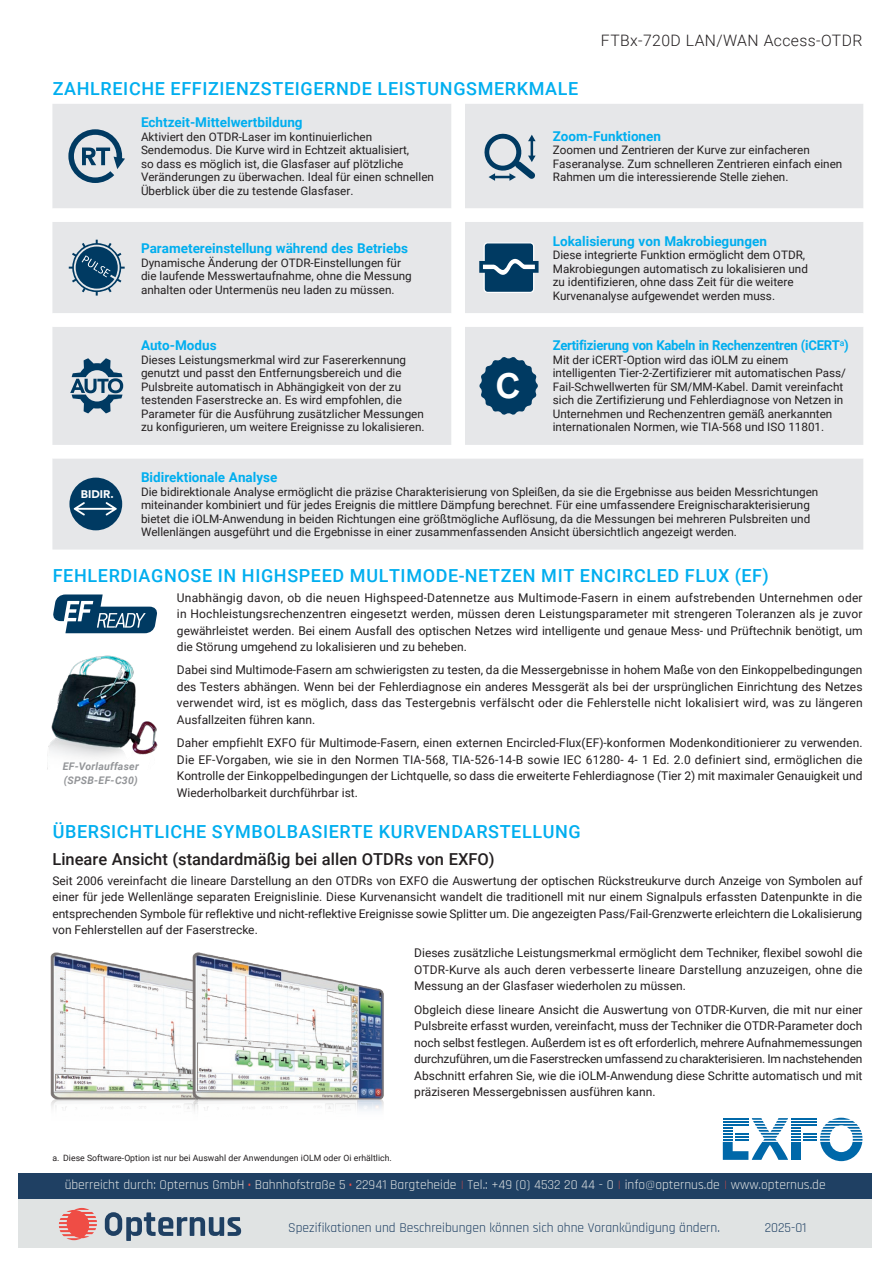
<style>
.page{position:relative;width:893px;height:1263px;background:#fff}
.page>*{position:absolute;margin:0;border:0;box-sizing:border-box;transform-origin:0 0}
.t1{font:500 34.95px "Akzidenz Grotesk BE";color:#fff}
.t2{font:500 18px "Roboto";letter-spacing:.035em;color:#00aeef}
.t3{font:500 16.5px "Roboto";color:#231f20}
.t4{font:300 15.75px "Roboto";letter-spacing:.025em;color:#231f20}
.t5{font:700 13.5px "Roboto";color:#00aeef}
.t6{font:13.5px "Rajdhani";color:#e0e3e3}
.t7{font:13.5px "Rajdhani";color:#1f4063}
.t8{font:700 13.5px "Roboto";letter-spacing:-.02em;color:#00aeef}
.t9{font:12px/16.5px "Roboto";color:#231f20;text-align:justify}
.t10{font:11.7px/13.5px "Roboto";color:#231f20}
.t11{font:900 11.1px "Avenir";color:#fff}
.t12{font:italic 700 10.5px/13.5px "Roboto";letter-spacing:.025em;color:#939598}
.t13{font:8.7px "Roboto";color:#231f20}
.s1{font-weight:700;color:#ef4d45}
.s2{font-weight:300;color:#ef4d45}
.s3{font-weight:300}
</style>
<div class="page">
<div style="left:19px;top:1190px;width:853px;height:58px;background:#e0e3e3"></div>
<div style="left:19px;top:1173px;width:853px;height:25px;background:#1f4063"></div>
<svg style="left:105px;top:1212px;width:136px;height:29px"></svg>
<svg style="left:59px;top:1208px;width:38px;height:32px"></svg>
<svg style="left:723px;top:1118px;width:139px;height:43px"></svg>
<hr style="left:723px;top:1124px;width:25px;height:2px;background:#0068a9">
<div style="left:52px;top:104px;width:811px;height:445px;background:#e6e7e9"></div>
<svg style="left:451px;top:104px;width:14px;height:104px"></svg>
<svg style="left:52px;top:208px;width:811px;height:250px;fill:#e6e7e9"></svg>
<svg style="left:68px;top:129px;width:57px;height:54px"></svg>
<svg style="left:482px;top:131px;width:54px;height:50px"></svg>
<svg style="left:69px;top:240px;width:56px;height:56px"></svg>
<div style="left:484px;top:243px;width:50px;height:49px;background:#003a62;border-radius:4px"></div>
<div style="left:483px;top:242px;width:51px;height:51px;border:1px solid #fff;border-radius:4px"></div>
<svg style="left:479px;top:255px;width:60px;height:23px"></svg>
<svg style="left:70px;top:358px;width:53px;height:55px"></svg>
<svg style="left:479px;top:357px;width:59px;height:58px"></svg>
<div style="left:69px;top:478px;width:53px;height:52px;background:#003a62;border-radius:50%"></div>
<svg style="left:74px;top:502px;width:43px;height:14px"></svg>
<svg style="left:53px;top:594px;width:104px;height:39px"></svg>
<img style="left:47px;top:655px;width:111px;height:115px">
<img style="left:50px;top:952px;width:129px;height:157px">
<img style="left:179px;top:952px;width:205px;height:159px">
<h3 class="t4" style="left:601px;top:30px;width:263px">FTBx-720D LAN/WAN Access-OTDR</h3>
<h2 class="t2" style="left:53px;top:75px;width:527px">ZAHLREICHE EFFIZIENZSTEIGERNDE LEISTUNGSMERKMALE</h2>
<p class="t5" style="left:141px;top:113px;width:163px">Echtzeit-Mittelwertbildung</p>
<p class="t10" style="left:141px;top:130px;width:294px">Aktiviert den OTDR-Laser im kontinuierlichen Sendemodus. Die Kurve wird in Echtzeit aktualisiert,<br>so dass es möglich ist, die Glasfaser auf plötzliche Veränderungen zu überwachen. Ideal für einen schnellen Überblick über die zu testende Glasfaser.</p>
<p class="t5" style="left:553px;top:127px;width:110px">Zoom-Funktionen</p>
<p class="t10" style="left:553px;top:143px;width:291px">Zoomen und Zentrieren der Kurve zur einfacheren<br>Faseranalyse. Zum schnelleren Zentrieren einfach einen<br>Rahmen um die interessierende Stelle ziehen.</p>
<p class="t5" style="left:141px;top:239px;width:268px">Parametereinstellung während des Betriebs</p>
<p class="t10" style="left:141px;top:255px;width:272px">Dynamische Änderung der OTDR-Einstellungen für die laufende Messwertaufnahme, ohne die Messung anhalten oder Untermenüs neu laden zu müssen.</p>
<p class="t5" style="left:141px;top:336px;width:77px">Auto-Modus</p>
<p class="t10" style="left:141px;top:353px;width:285px">Dieses Leistungsmerkmal wird zur Fasererkennung genutzt und passt den Entfernungsbereich und die Pulsbreite automatisch in Abhängigkeit von der zu testenden Faserstrecke an. Es wird empfohlen, die Parameter für die Ausführung zusätzlicher Messungen zu konfigurieren, um weitere Ereignisse zu lokalisieren.</p>
<h1 class="t1" style="left:496px;top:364px;width:26px">C</h1>
<p class="t5" style="left:553px;top:231px;width:216px">Lokalisierung von Makrobiegungen</p>
<p class="t10" style="left:553px;top:248px;width:257px">Diese integrierte Funktion ermöglicht dem OTDR, Makrobiegungen automatisch zu lokalisieren und zu identifizieren, ohne dass Zeit für die weitere Kurvenanalyse aufgewendet werden muss.</p>
<p class="t8" style="left:553px;top:336px;width:298px">Zertifizierung von Kabeln in Rechenzentren (iCERT<sup>a</sup>)</p>
<p class="t10" style="left:553px;top:353px;width:295px">Mit der iCERT-Option wird das iOLM zu einem intelligenten Tier-2-Zertifizierer mit automatischen Pass/ Fail-Schwellwerten für SM/MM-Kabel. Damit vereinfacht sich die Zertifizierung und Fehlerdiagnose von Netzen in Unternehmen und Rechenzentren gemäß anerkannten internationalen Normen, wie TIA-568 und ISO 11801.</p>
<p class="t5" style="left:141px;top:468px;width:138px">Bidirektionale Analyse</p>
<p class="t10" style="left:141px;top:484px;width:679px">Die bidirektionale Analyse ermöglicht die präzise Charakterisierung von Spleißen, da sie die Ergebnisse aus beiden Messrichtungen miteinander kombiniert und für jedes Ereignis die mittlere Dämpfung berechnet. Für eine umfassendere Ereignischarakterisierung bietet die iOLM-Anwendung in beiden Richtungen eine größtmögliche Auflösung, da die Messungen bei mehreren Pulsbreiten und Wellenlängen ausgeführt und die Ergebnisse in einer zusammenfassenden Ansicht übersichtlich angezeigt werden.</p>
<h2 class="t2" style="left:53px;top:563px;width:717px">FEHLERDIAGNOSE IN HIGHSPEED MULTIMODE-NETZEN MIT ENCIRCLED FLUX (EF)</h2>
<p class="t9" style="left:177px;top:589px;width:687px">Unabhängig davon, ob die neuen Highspeed-Datennetze aus Multimode-Fasern in einem aufstrebenden Unternehmen oder in Hochleistungsrechenzentren eingesetzt werden, müssen deren Leistungsparameter mit strengeren Toleranzen als je zuvor gewährleistet werden. Bei einem Ausfall des optischen Netzes wird intelligente und genaue Mess- und Prüftechnik benötigt, um die Störung umgehend zu lokalisieren und zu beheben.</p>
<p class="t9" style="left:177px;top:661px;width:687px">Dabei sind Multimode-Fasern am schwierigsten zu testen, da die Messergebnisse in hohem Maße von den Einkoppelbedingungen des Testers abhängen. Wenn bei der Fehlerdiagnose ein anderes Messgerät als bei der ursprünglichen Einrichtung des Netzes verwendet wird, ist es möglich, dass das Testergebnis verfälscht oder die Fehlerstelle nicht lokalisiert wird, was zu längeren Ausfallzeiten führen kann.</p>
<p class="t9" style="left:177px;top:734px;width:687px">Daher empfiehlt EXFO für Multimode-Fasern, einen externen Encircled-Flux(EF)-konformen Modenkonditionierer zu verwenden.<br>Die EF-Vorgaben, wie sie in den Normen TIA-568, TIA-526-14-B sowie IEC 61280- 4- 1 Ed. 2.0 definiert sind, ermöglichen die Kontrolle der Einkoppelbedingungen der Lichtquelle, so dass die erweiterte Fehlerdiagnose (Tier 2) mit maximaler Genauigkeit und Wiederholbarkeit durchführbar ist.</p>
<h2 class="t2" style="left:53px;top:819px;width:530px">ÜBERSICHTLICHE SYMBOLBASIERTE KURVENDARSTELLUNG</h2>
<h3 class="t3" style="left:52px;top:847px;width:444px">Lineare Ansicht (standardmäßig bei allen OTDRs von EXFO)</h3>
<p class="t9" style="left:52px;top:871px;width:812px">Seit 2006 vereinfacht die lineare Darstellung an den OTDRs von EXFO die Auswertung der optischen Rückstreukurve durch Anzeige von Symbolen auf einer für jede Wellenlänge separaten Ereignislinie. Diese Kurvenansicht wandelt die traditionell mit nur einem Signalpuls erfassten Datenpunkte in die entsprechenden Symbole für reflektive und nicht-reflektive Ereignisse sowie Splitter um. Die angezeigten Pass/Fail-Grenzwerte erleichtern die Lokalisierung von Fehlerstellen auf der Faserstrecke.</p>
<p class="t9" style="left:414px;top:944px;width:450px">Dieses zusätzliche Leistungsmerkmal ermöglicht dem Techniker, flexibel sowohl die OTDR-Kurve als auch deren verbesserte lineare Darstellung anzuzeigen, ohne die Messung an der Glasfaser wiederholen zu müssen.</p>
<p class="t9" style="left:414px;top:1000px;width:450px">Obgleich diese lineare Ansicht die Auswertung von OTDR-Kurven, die mit nur einer Pulsbreite erfasst wurden, vereinfacht, muss der Techniker die OTDR-Parameter doch noch selbst festlegen. Außerdem ist es oft erforderlich, mehrere Aufnahmemessungen durchzuführen, um die Faserstrecken umfassend zu charakterisieren. Im nachstehenden Abschnitt erfahren Sie, wie die iOLM-Anwendung diese Schritte automatisch und mit präziseren Messergebnissen ausführen kann.</p>
<p class="t11" style="left:81px;top:484px;width:34px">BIDIR.</p>
<p class="t12" style="left:63px;top:759px;width:77px">EF-Vorlauffaser (SPSB-EF-C30)</p>
<p class="t13" style="left:52px;top:1152px;width:341px">a. Diese Software-Option ist nur bei Auswahl der Anwendungen iOLM oder Oi erhältlich.</p>
<p class="t6" style="left:65px;top:1177px;width:763px">überreicht durch: Opternus GmbH <span class="s1">·</span> Bahnhofstraße 5 <span class="s1">·</span> 22941 Bargteheide <span class="s2">।</span> Tel.: +49 (0) 4532 20 44 - 0 <span class="s2">।</span> info<span class="s3">@</span>opternus.de <span class="s2">।</span> www.opternus.de</p>
<p class="t7" style="left:288px;top:1220px;width:433px">Spezifikationen und Beschreibungen können sich ohne Vorankündigung ändern.</p>
<p class="t7" style="left:765px;top:1220px;width:43px">2025-01</p>
</div>
